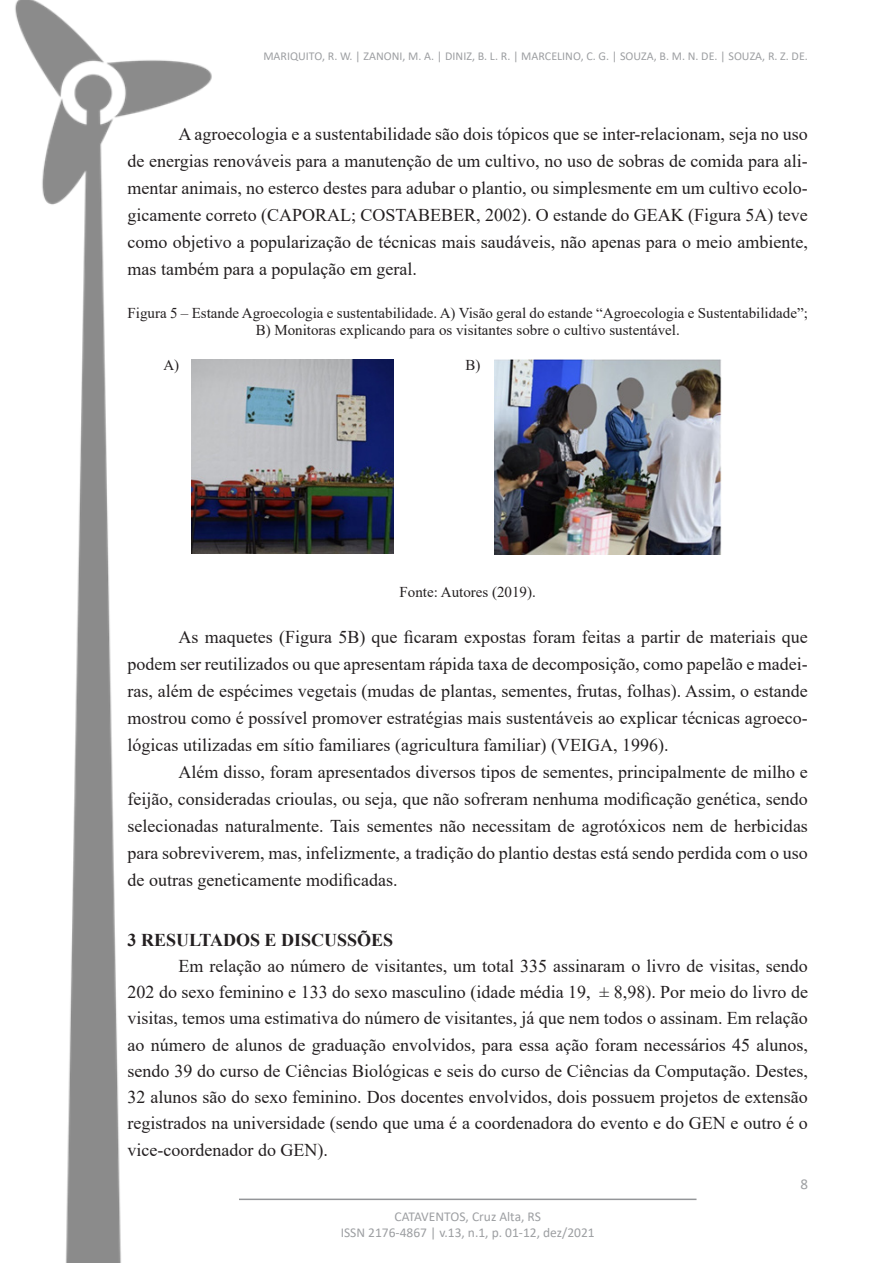
<style>
.page{position:relative;width:893px;height:1263px;background:#fff}
.page>*{position:absolute;margin:0;border:0;box-sizing:border-box;transform-origin:0 0}
.t1{font:18px/27px "Times New Roman";color:#231f20;text-align:justify}
.t2{font:700 18px "Times New Roman";color:#231f20}
.t3{font:15px/16.5px "Times New Roman";color:#231f20;text-align:center}
.t4{font:15px "Calibri";color:#9d9fa2}
.t5{font:13.5px/16.2px "Calibri";color:#9d9fa2;text-align:center}
.t6{font:12px "Calibri";color:#9d9fa2}
</style>
<div class="page">
<hr style="left:239px;top:1198px;width:457px;height:2px;background:#939598">
<img style="left:15px;top:0;width:206px;height:1263px">
<img style="left:192px;top:360px;width:202px;height:194px">
<img style="left:494px;top:360px;width:228px;height:195px">
<p class="t6" style="left:263px;top:48px;width:546px">MARIQUITO, R. W. | ZANONI, M. A. | DINIZ, B. L. R. | MARCELINO, C. G. | SOUZA, B. M. N. DE. | SOUZA, R. Z. DE.</p>
<p class="t1" style="left:128px;top:120px;width:682px;text-indent:51px">A agroecologia e a sustentabilidade são dois tópicos que se inter-relacionam, seja no uso de energias renováveis para a manutenção de um cultivo, no uso de sobras de comida para ali&shy;mentar animais, no esterco destes para adubar o plantio, ou simplesmente em um cultivo ecolo&shy;gicamente correto (CAPORAL; COSTABEBER, 2002). O estande do GEAK (Figura 5A) teve como objetivo a popularização de técnicas mais saudáveis, não apenas para o meio ambiente, mas também para a população em geral.</p>
<p class="t3" style="left:128px;top:304px;width:682px">Figura 5 – Estande Agroecologia e sustentabilidade. A) Visão geral do estande “Agroecologia e Sustentabilidade”;<br>B) Monitoras explicando para os visitantes sobre o cultivo sustentável.</p>
<p class="t3" style="left:163px;top:356px;width:17px">A)</p>
<p class="t3" style="left:466px;top:356px;width:17px">B)</p>
<p class="t3" style="left:400px;top:583px;width:138px">Fonte: Autores (2019).</p>
<p class="t1" style="left:128px;top:623px;width:682px;text-indent:51px">As maquetes (Figura 5B) que ficaram expostas foram feitas a partir de materiais que podem ser reutilizados ou que apresentam rápida taxa de decomposição, como papelão e madei&shy;ras, além de espécimes vegetais (mudas de plantas, sementes, frutas, folhas). Assim, o estande mostrou como é possível promover estratégias mais sustentáveis ao explicar técnicas agroeco&shy;lógicas utilizadas em sítio familiares (agricultura familiar) (VEIGA, 1996).</p>
<p class="t1" style="left:128px;top:758px;width:682px;text-indent:51px">Além disso, foram apresentados diversos tipos de sementes, principalmente de milho e feijão, consideradas crioulas, ou seja, que não sofreram nenhuma modificação genética, sendo selecionadas naturalmente. Tais sementes não necessitam de agrotóxicos nem de herbicidas para sobreviverem, mas, infelizmente, a tradição do plantio destas está sendo perdida com o uso de outras geneticamente modificadas.</p>
<p class="t2" style="left:128px;top:927px;width:267px">3 RESULTADOS E DISCUSSÕES</p>
<p class="t1" style="left:128px;top:952px;width:682px;line-height:26.2px;text-indent:51px">Em relação ao número de visitantes, um total 335 assinaram o livro de visitas, sendo 202 do sexo feminino e 133 do sexo masculino (idade média 19, ± 8,98). Por meio do livro de visitas, temos uma estimativa do número de visitantes, já que nem todos o assinam. Em relação ao número de alunos de graduação envolvidos, para essa ação foram necessários 45 alunos, sendo 39 do curso de Ciências Biológicas e seis do curso de Ciências da Computação. Destes, 32 alunos são do sexo feminino. Dos docentes envolvidos, dois possuem projetos de extensão registrados na universidade (sendo que uma é a coordenadora do evento e do GEN e outro é o vice-coordenador do GEN).</p>
<p class="t5" style="left:341px;top:1208px;width:256px">CATAVENTOS, Cruz Alta, RS<br>ISSN 2176-4867 | v.13, n.1, p. 01-12, dez/2021</p>
<p class="t4" style="left:800px;top:1174px;width:9px">8</p>
</div>
